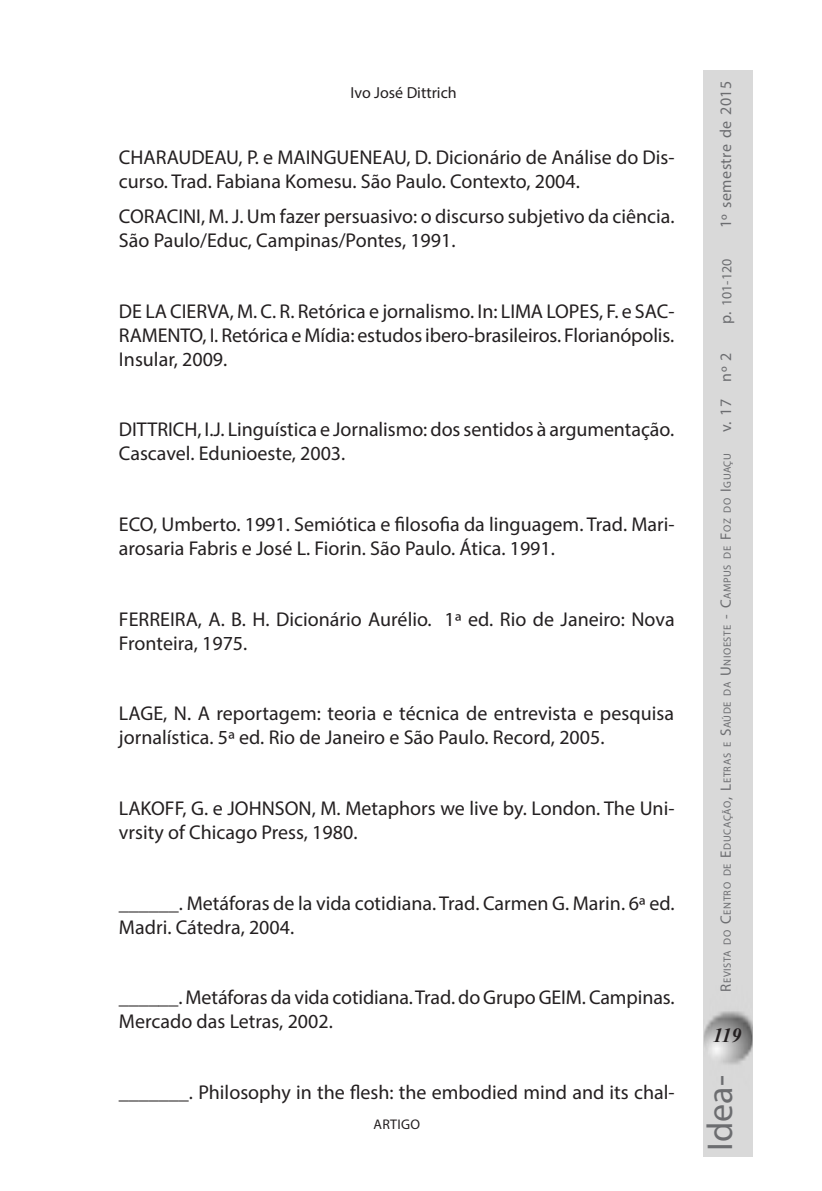
<style>
.page{position:relative;width:822px;height:1191px;background:#fff}
.page>*{position:absolute;margin:0;border:0;box-sizing:border-box;transform-origin:0 0}
.t1{font:36px "Myriad Pro";color:#6c6d70}
.A_REFERENCIAS{font:20px/24px "Myriad Pro";color:#231f20}
.t2{font:italic 700 20px "Times New Roman";color:#231f20}
.t3{font:16px "Myriad Pro";letter-spacing:.03em;color:#6c6d70}
.A_B_AUTORES{font:16px "Myriad Pro";color:#231f20}
.t4{font:14px "Myriad Pro";color:#6c6d70}
.t5{font:14px "Myriad Pro";letter-spacing:.02em;color:#231f20}
.t6{font:10.4px "Myriad Pro";letter-spacing:.055em;color:#6c6d70}
.s1{font-size:15px}
</style>
<div class="page">
<div style="left:703px;top:71px;width:49px;height:1086px;background:#d9d9d9"></div>
<p class="A_B_AUTORES" style="left:351px;top:82px;width:108px">Ivo José Dittrich</p>
<p class="A_REFERENCIAS" style="left:119px;top:145px;width:557px">CHARAUDEAU, P. e MAINGUENEAU, D. Dicionário de Análise do Dis&shy;curso. Trad. Fabiana Komesu. São Paulo. Contexto, 2004.</p>
<p class="A_REFERENCIAS" style="left:119px;top:204px;width:557px">CORACINI, M. J. Um fazer persuasivo: o discurso subjetivo da ciência.<br>São Paulo/Educ, Campinas/Pontes, 1991.</p>
<p class="A_REFERENCIAS" style="left:119px;top:299px;width:557px;text-align:justify">DE LA CIERVA, M. C. R. Retórica e jornalismo. In: LIMA LOPES, F. e SAC-RAMENTO, I. Retórica e Mídia: estudos ibero-brasileiros. Florianópolis.<br>Insular, 2009.</p>
<p class="A_REFERENCIAS" style="left:119px;top:417px;width:557px">DITTRICH, I.J. Linguística e Jornalismo: dos sentidos à argumentação.<br>Cascavel. Edunioeste, 2003.</p>
<p class="A_REFERENCIAS" style="left:119px;top:512px;width:557px">ECO, Umberto. 1991. Semiótica e filosofia da linguagem. Trad. Mari&shy;arosaria Fabris e José L. Fiorin. São Paulo. Ática. 1991.</p>
<p class="A_REFERENCIAS" style="left:119px;top:606px;width:557px">FERREIRA, A. B. H. Dicionário Aurélio. 1ª ed. Rio de Janeiro: Nova<br>Fronteira, 1975.</p>
<p class="A_REFERENCIAS" style="left:119px;top:701px;width:557px">LAGE, N. A reportagem: teoria e técnica de entrevista e pesquisa jornalística. 5ª ed. Rio de Janeiro e São Paulo. Record, 2005.</p>
<p class="A_REFERENCIAS" style="left:119px;top:796px;width:557px">LAKOFF, G. e JOHNSON, M. Metaphors we live by. London. The Uni&shy;vrsity of Chicago Press, 1980.</p>
<p class="A_REFERENCIAS" style="left:119px;top:890px;width:557px">______. Metáforas de la vida cotidiana. Trad. Carmen G. Marin. 6ª ed.<br>Madri. Cátedra, 2004.</p>
<p class="A_REFERENCIAS" style="left:119px;top:985px;width:557px">______. Metáforas da vida cotidiana. Trad. do Grupo GEIM. Campinas.<br>Mercado das Letras, 2002.</p>
<p class="A_REFERENCIAS" style="left:119px;top:1079px;width:557px">_______. Philosophy in the flesh: the embodied mind and its chal-</p>
<p class="t5" style="left:373px;top:1115px;width:48px">ARTIGO</p>
<p class="t3" style="left:716px;top:228px;width:149px;rotate:-90deg">1º semestre de 2015</p>
<p class="t4" style="left:718px;top:306px;width:49px;rotate:-90deg">101-120</p>
<p class="t3" style="left:716px;top:324px;width:14px;rotate:-90deg">p.</p>
<p class="t3" style="left:716px;top:432px;width:81px;rotate:-90deg">v. 17 nº 2</p>
<p class="t6" style="left:721px;top:991px;width:540px;rotate:-90deg"><span class="s1">R</span>evista do <span class="s1">C</span>entro de <span class="s1">E</span>ducação<span class="s1">, L</span>etras e <span class="s1">S</span>aúde da <span class="s1">U</span> nioeste <span class="s1">- C</span>ampus de <span class="s1">F</span>oz do <span class="s1">I</span> guaçu</p>
<p class="t2" style="left:713px;top:1021px;width:30px">119</p>
<h1 class="t1" style="left:698px;top:1150px;width:77px;rotate:-90deg">Idea-</h1>
</div>
